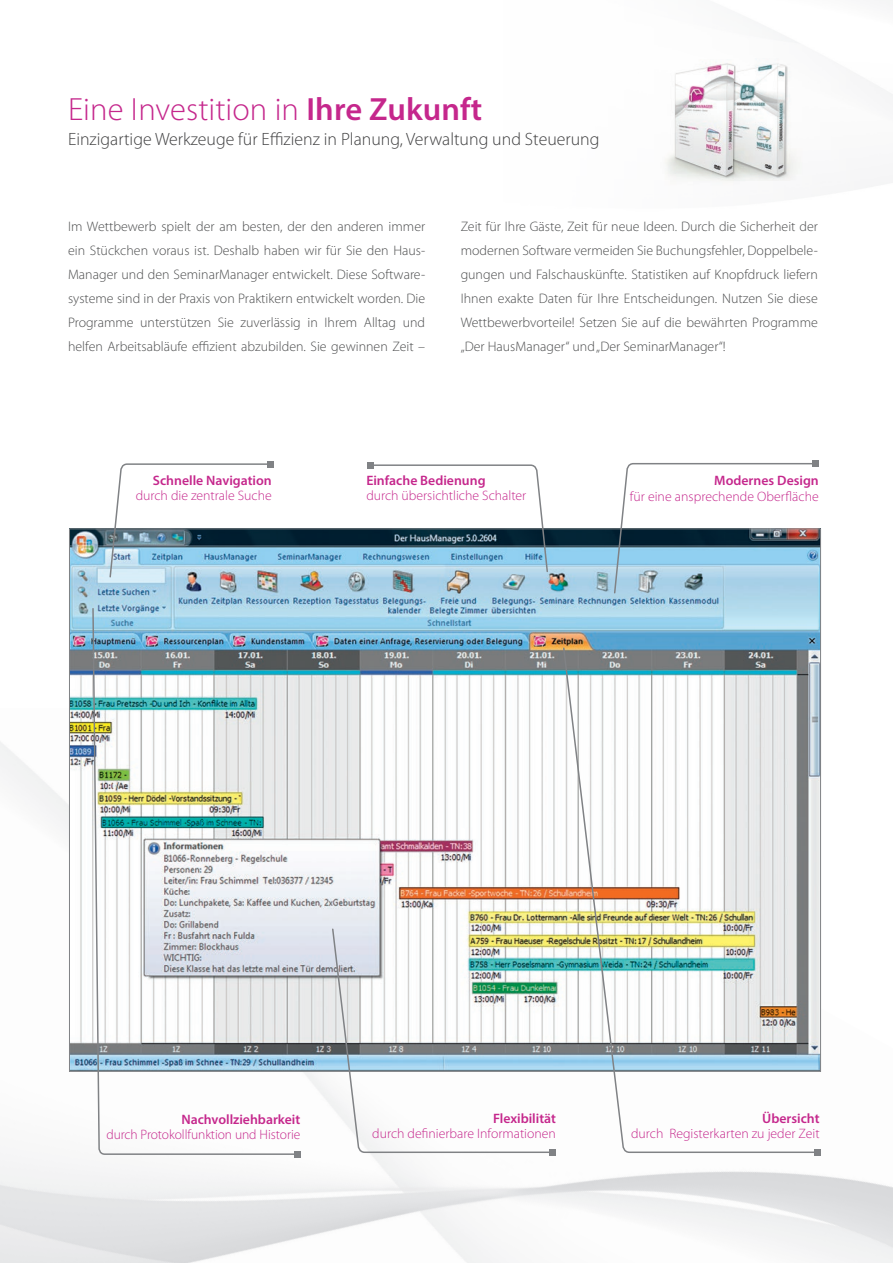
<style>
.page{position:relative;width:893px;height:1263px;background:#fff}
.page>*{position:absolute;margin:0;border:0;box-sizing:border-box;transform-origin:0 0}
.t1{font:300 32.25px "Myriad Pro";letter-spacing:.005em;color:#c5278c}
.t2{font:300 17.85px "Myriad Pro";color:#3e3e3f}
.t3{font:300 13.8px/24px "Myriad Pro";color:#4b4c4d;text-align:justify}
.t4{font:300 13.65px "Myriad Pro";color:#c5278c}
.t5{font:600 13.65px "Myriad Pro";color:#c5278c}
.s1{font-weight:600}
</style>
<div class="page">
<img style="left:71px;top:530px;width:748px;height:540px">
<img style="left:91px;top:607px;width:208px;height:656px">
<svg style="left:294px;top:1151px;width:6px;height:6px"></svg>
<svg style="left:613px;top:461px;width:205px;height:133px"></svg>
<svg style="left:331px;top:927px;width:223px;height:245px"></svg>
<svg style="left:550px;top:1149px;width:6px;height:6px"></svg>
<svg style="left:562px;top:646px;width:257px;height:526px"></svg>
<svg style="left:814px;top:1149px;width:6px;height:6px"></svg>
<svg style="left:109px;top:461px;width:165px;height:117px"></svg>
<svg style="left:368px;top:462px;width:181px;height:111px"></svg>
<div style="left:726px;top:64px;width:62px;height:114px;background:#231f20;opacity:.25"></div>
<img style="left:757px;top:64px;width:28px;height:111px">
<img style="left:665px;top:59px;width:92px;height:122px">
<div style="left:674px;top:64px;width:62px;height:114px;background:#231f20;opacity:.25"></div>
<img style="left:675px;top:64px;width:59px;height:112px">
<h1 class="t1" style="left:68px;top:90px;width:416px">Eine Investition in <span class="s1">Ihre Zukunft</span></h1>
<p class="t2" style="left:68px;top:129px;width:533px">Einzigartige Werkzeuge für Effizienz in Planung, Verwaltung und Steuerung</p>
<p class="t3" style="left:68px;top:215px;width:359px">Im Wettbewerb spielt der am besten, der den anderen immer ein Stückchen voraus ist. Deshalb haben wir für Sie den Haus-Manager und den SeminarManager entwickelt. Diese Software&shy;systeme sind in der Praxis von Praktikern entwickelt worden. Die Programme unterstützen Sie zuverlässig in Ihrem Alltag und helfen Arbeitsabläufe effizient abzubilden. Sie gewinnen Zeit –</p>
<p class="t3" style="left:461px;top:215px;width:359px">Zeit für Ihre Gäste, Zeit für neue Ideen. Durch die Sicherheit der modernen Software vermeiden Sie Buchungsfehler, Doppelbele&shy;gungen und Falschauskünfte. Statistiken auf Knopfdruck liefern Ihnen exakte Daten für Ihre Entscheidungen. Nutzen Sie diese Wettbewerbvorteile! Setzen Sie auf die bewährten Programme „Der HausManager“ und „Der SeminarManager“!</p>
<p class="t5" style="left:153px;top:472px;width:120px">Schnelle Navigation</p>
<p class="t4" style="left:136px;top:487px;width:138px">durch die zentrale Suche</p>
<p class="t5" style="left:366px;top:472px;width:121px">Einfache Bedienung</p>
<p class="t4" style="left:366px;top:487px;width:161px">durch übersichtliche Schalter</p>
<p class="t5" style="left:714px;top:472px;width:106px">Modernes Design</p>
<p class="t4" style="left:630px;top:489px;width:190px">für eine ansprechende Oberfläche</p>
<p class="t5" style="left:181px;top:1110px;width:120px">Nachvollziehbarkeit</p>
<p class="t4" style="left:106px;top:1126px;width:195px">durch Protokollfunktion und Historie</p>
<p class="t5" style="left:493px;top:1110px;width:64px">Flexibilität</p>
<p class="t4" style="left:372px;top:1126px;width:185px">durch definierbare Informationen</p>
<p class="t5" style="left:762px;top:1110px;width:59px">Übersicht</p>
<p class="t4" style="left:631px;top:1126px;width:190px">durch Registerkarten zu jeder Zeit</p>
</div>
